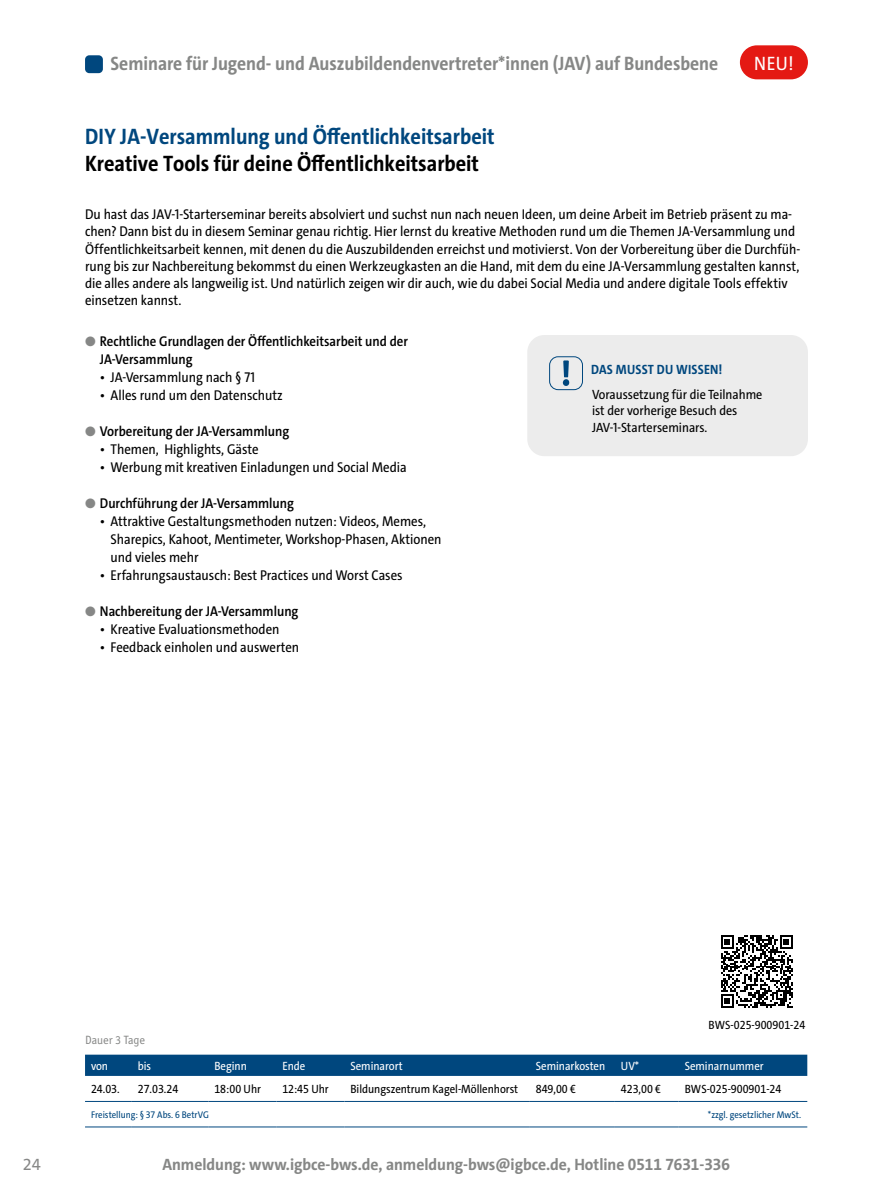
<style>
.page{position:relative;width:893px;height:1191px;background:#fff}
.page>*{position:absolute;margin:0;border:0;box-sizing:border-box;transform-origin:0 0}
.t1{font:700 22.5px "The Sans S Cd";color:#000}
.t2{font:700 22.5px "The Sans S Cd";color:#00477e}
.t3{font:700 19.5px "The Sans S Cd";color:#868786}
.t4{font:19.5px "The Sans S Cd";color:#fff}
.t5{font:700 16.5px "The Sans S Cd";color:#868786;scale:1.05 1}
.t6{font:16.5px "The Sans";color:#868786}
.t7{font:14.25px/17.2px "The Sans S Cd";color:#000}
.t8{font:600 14.25px/18px "The Sans S Cd";color:#000}
.t9{font:13.5px/16.5px "The Sans S Cd";color:#000}
.t10{font:700 13.5px "The Sans S Cd";letter-spacing:.015em;color:#00477e}
.t11{font:12px "The Sans S Cd";color:#000}
.t12{font:12px "The Sans S Cd";color:#fff}
.t13{font:12px "Officina Sans ITC Std";color:#868786}
.t14{font:9.75px "The Sans S Cd";color:#00477e}
.s1{color:#868786}
</style>
<div class="page">
<div style="left:85px;top:55px;width:18px;height:18px;background:#00477e;border-radius:4px"></div>
<div style="left:527px;top:335px;width:281px;height:121px;background:#ececec;border-radius:17px"></div>
<div style="left:549px;top:356px;width:34px;height:34px;border:1px solid #00477e;border-radius:9px"></div>
<svg style="left:563px;top:360px;width:6px;height:26px"></svg>
<svg style="left:85px;top:1054px;width:722px;height:22px;background:#084d82"></svg>
<hr style="left:85px;top:1126px;width:47px;height:1px;background:#00477e">
<hr style="left:132px;top:1126px;width:76px;height:1px;background:#00477e">
<hr style="left:208px;top:1126px;width:68px;height:1px;background:#00477e">
<hr style="left:276px;top:1126px;width:68px;height:1px;background:#00477e">
<hr style="left:344px;top:1126px;width:186px;height:1px;background:#00477e">
<hr style="left:530px;top:1126px;width:85px;height:1px;background:#00477e">
<hr style="left:615px;top:1126px;width:64px;height:1px;background:#00477e">
<hr style="left:679px;top:1126px;width:128px;height:1px;background:#00477e">
<hr style="left:85px;top:1101px;width:47px;height:1px;background:#00477e">
<hr style="left:132px;top:1101px;width:76px;height:1px;background:#00477e">
<hr style="left:208px;top:1101px;width:68px;height:1px;background:#00477e">
<hr style="left:276px;top:1101px;width:68px;height:1px;background:#00477e">
<hr style="left:344px;top:1101px;width:186px;height:1px;background:#00477e">
<hr style="left:530px;top:1101px;width:85px;height:1px;background:#00477e">
<hr style="left:615px;top:1101px;width:64px;height:1px;background:#00477e">
<hr style="left:679px;top:1101px;width:128px;height:1px;background:#00477e">
<svg style="left:721px;top:935px;width:72px;height:72px"></svg>
<div style="left:740px;top:45px;width:68px;height:34px;background:#e41913;border-radius:17px"></div>
<h2 class="t3" style="left:111px;top:51px;width:609px">Seminare für Jugend- und Auszubildendenvertreter*innen (JAV) auf Bundesbene</h2>
<h1 class="t2" style="left:85px;top:122px;width:411px">DIY JA-Versammlung und Öffentlichkeitsarbeit</h1>
<h1 class="t1" style="left:85px;top:149px;width:396px">Kreative Tools für deine Öffentlichkeitsarbeit</h1>
<h2 class="t4" style="left:754px;top:51px;width:41px">NEU!</h2>
<p class="t7" style="left:85px;top:206px;width:717px">Du hast das JAV-1-Starterseminar bereits absolviert und suchst nun nach neuen Ideen, um deine Arbeit im Betrieb präsent zu ma&shy;chen? Dann bist du in diesem Seminar genau richtig. Hier lernst du kreative Methoden rund um die Themen JA-Versammlung und Öffentlichkeitsarbeit kennen, mit denen du die Auszubildenden erreichst und motivierst. Von der Vorbereitung über die Durchfüh&shy;rung bis zur Nachbereitung bekommst du einen Werkzeugkasten an die Hand, mit dem du eine JA-Versammlung gestalten kannst, die alles andere als langweilig ist. Und natürlich zeigen wir dir auch, wie du dabei Social Media und andere digitale Tools effektiv einsetzen kannst.</p>
<p class="t8" style="left:100px;top:332px;width:310px;text-indent:-15px"><span class="s1">●</span> Rechtliche Grundlagen der Öffentlichkeitsarbeit und der<br>JA-Versammlung</p>
<p class="t7" style="left:100px;top:368px;width:157px">• JA-Versammlung nach § 71</p>
<p class="t7" style="left:100px;top:386px;width:184px">• Alles rund um den Datenschutz</p>
<p class="t8" style="left:85px;top:422px;width:206px"><span class="s1">●</span> Vorbereitung der JA-Versammlung</p>
<p class="t7" style="left:100px;top:440px;width:160px">• Themen, Highlights, Gäste</p>
<p class="t7" style="left:100px;top:458px;width:308px">• Werbung mit kreativen Einladungen und Social Media</p>
<p class="t8" style="left:85px;top:494px;width:210px"><span class="s1">●</span> Durchführung der JA-Versammlung</p>
<p class="t7" style="left:111px;top:512px;width:332px;line-height:18px;text-indent:-11px">• Attraktive Gestaltungsmethoden nutzen: Videos, Memes,<br>Sharepics, Kahoot, Mentimeter, Workshop-Phasen, Aktionen und vieles mehr</p>
<p class="t7" style="left:100px;top:566px;width:304px">• Erfahrungsaustausch: Best Practices und Worst Cases</p>
<p class="t8" style="left:85px;top:602px;width:215px"><span class="s1">●</span> Nachbereitung der JA-Versammlung</p>
<p class="t7" style="left:100px;top:620px;width:181px">• Kreative Evaluationsmethoden</p>
<p class="t7" style="left:100px;top:638px;width:201px">• Feedback einholen und auswerten</p>
<p class="t10" style="left:591px;top:361px;width:133px">DAS MUSST DU WISSEN!</p>
<p class="t9" style="left:592px;top:386px;width:172px">Voraussetzung für die Teilnahme ist der vorherige Besuch des<br>JAV-1-Starterseminars.</p>
<p class="t6" style="left:23px;top:1154px;width:20px">24</p>
<p class="t11" style="left:708px;top:1017px;width:98px">BWS-025-900901-24</p>
<p class="t13" style="left:85px;top:1032px;width:62px">Dauer 3 Tage</p>
<p class="t12" style="left:91px;top:1057px;width:19px">von</p>
<p class="t12" style="left:138px;top:1057px;width:15px">bis</p>
<p class="t12" style="left:214px;top:1057px;width:34px">Beginn</p>
<p class="t12" style="left:282px;top:1057px;width:24px">Ende</p>
<p class="t12" style="left:350px;top:1057px;width:54px">Seminarort</p>
<p class="t12" style="left:536px;top:1057px;width:71px">Seminarkosten</p>
<p class="t12" style="left:621px;top:1057px;width:20px">UV*</p>
<p class="t12" style="left:685px;top:1057px;width:80px">Seminarnummer</p>
<p class="t11" style="left:91px;top:1081px;width:30px">24.03.</p>
<p class="t11" style="left:138px;top:1081px;width:42px">27.03.24</p>
<p class="t11" style="left:214px;top:1081px;width:48px">18:00 Uhr</p>
<p class="t11" style="left:282px;top:1081px;width:48px">12:45 Uhr</p>
<p class="t11" style="left:350px;top:1081px;width:169px">Bildungszentrum Kagel-Möllenhorst</p>
<p class="t11" style="left:536px;top:1081px;width:42px">849,00 €</p>
<p class="t11" style="left:621px;top:1081px;width:42px">423,00 €</p>
<p class="t11" style="left:685px;top:1081px;width:98px">BWS-025-900901-24</p>
<p class="t14" style="left:91px;top:1108px;width:119px">Freistellung: § 37 Abs. 6 BetrVG</p>
<p class="t14" style="left:708px;top:1108px;width:95px">*zzgl. gesetzlicher MwSt.</p>
<p class="t5" style="left:162px;top:1154px;width:542px">Anmeldung: www.igbce-bws.de, anmeldung-bws@igbce.de, Hotline 0511 7631-336</p>
</div>
